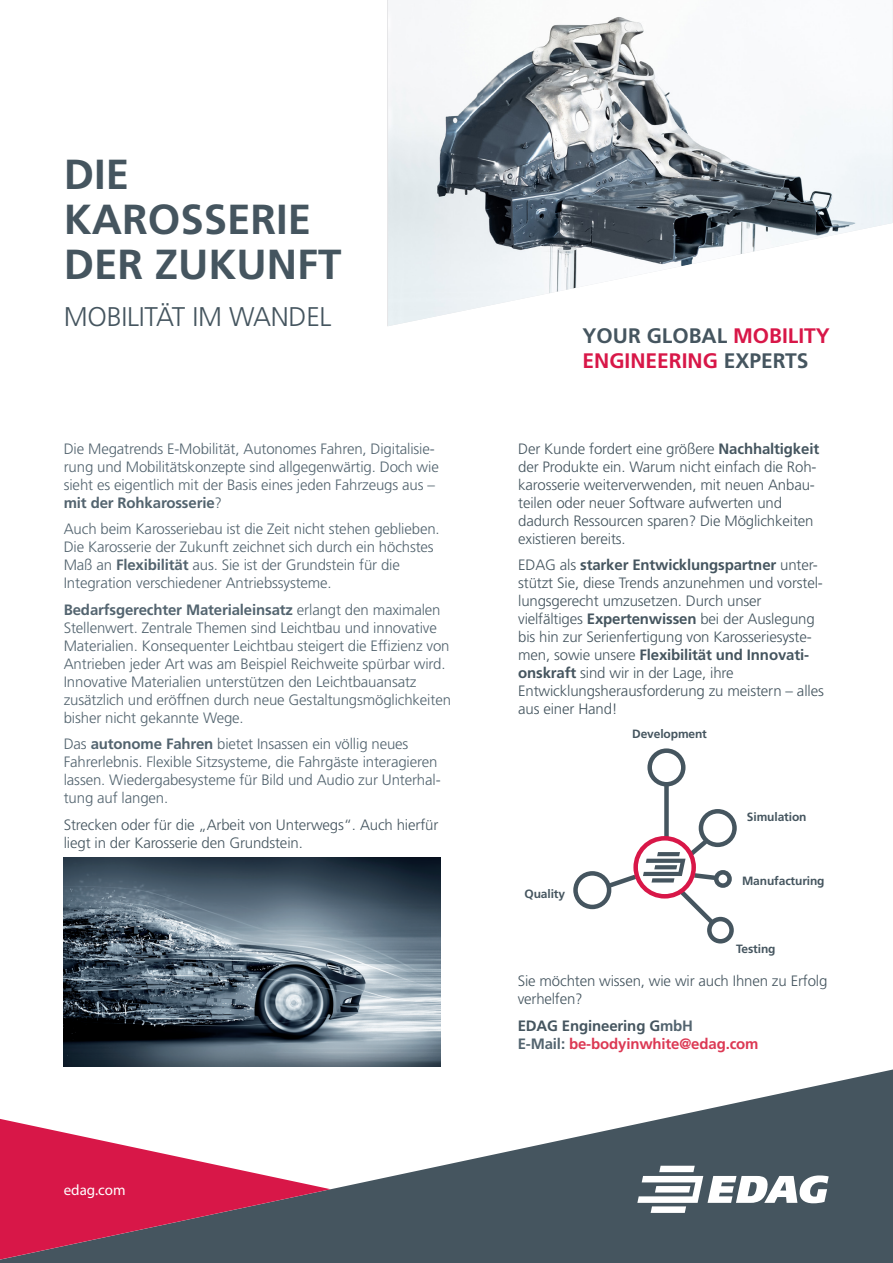
<style>
.page{position:relative;width:893px;height:1263px;background:#fff}
.page>*{position:absolute;margin:0;border:0;box-sizing:border-box;transform-origin:0 0}
.t1{font:700 42px/45px "Frutiger LT Pro";color:#45555f}
.Fließtext{font:300 27px "Frutiger LT Pro";letter-spacing:-.01em;color:#45555f}
.t2{font:700 21px "Frutiger LT Pro";color:#45555f}
.t3{font:700 21px "Frutiger LT Pro";color:#d81748}
.Fließtext-2{font:300 15px/18px "Frutiger LT Pro";letter-spacing:-.01em;color:#53646f}
.Fließtext-3{font:300 15px/18px "Frutiger LT Pro";letter-spacing:-.01em;color:#45555f}
.Fließtext-4{font:700 15px/18px "Frutiger LT Pro";letter-spacing:-.01em;color:#dc3954}
.t4{font:15px "Myriad Pro";color:#fff}
.Fließtext-5{font:700 12px "Frutiger LT Pro";letter-spacing:-.01em;color:#45555f}
.s1{font-weight:700}
.s2{color:#d81748}
.s3{color:#45555f}
.s4{color:#53646f}
</style>
<div class="page">
<svg style="left:0;top:1069px;width:893px;height:194px;fill:#45555f"></svg>
<svg style="left:0;top:1119px;width:331px;height:140px"></svg>
<img style="left:388px;top:0;width:505px;height:326px">
<svg style="left:637px;top:1166px;width:192px;height:47px"></svg>
<img style="left:64px;top:857px;width:376px;height:210px">
<div style="left:647px;top:748px;width:38px;height:38px;border:4px solid #45555f;border-radius:50%"></div>
<div style="left:699px;top:809px;width:38px;height:38px;border:4px solid #45555f;border-radius:50%"></div>
<div style="left:573px;top:871px;width:38px;height:38px;border:4px solid #45555f;border-radius:50%"></div>
<div style="left:707px;top:917px;width:27px;height:26px;border:4px solid #45555f;border-radius:50%"></div>
<div style="left:714px;top:870px;width:18px;height:18px;border:4px solid #45555f;border-radius:50%"></div>
<div style="left:664px;top:785px;width:5px;height:52px;background:#45555f"></div>
<svg style="left:604px;top:835px;width:116px;height:93px"></svg>
<div style="left:633px;top:836px;width:63px;height:62px;border:4px solid #d81748;border-radius:50%"></div>
<p class="t1" style="left:64px;top:152px;width:279px">DIE<br>KAROSSERIE<br>DER ZUKUNFT</p>
<p class="Fließtext" style="left:64px;top:301px;width:269px">MOBILITÄT IM WANDEL</p>
<p class="Fließtext-2" style="left:64px;top:439px;width:377px">Die Megatrends E-Mobilität, Autonomes Fahren, Digitalisie&shy;rung und Mobilitätskonzepte sind allgegenwärtig. Doch wie sieht es eigentlich mit der Basis eines jeden Fahrzeugs aus – <span class="s1">mit der Rohkarosserie</span>?</p>
<p class="Fließtext-2" style="left:64px;top:520px;width:377px">Auch beim Karosseriebau ist die Zeit nicht stehen geblieben.<br>Die Karosserie der Zukunft zeichnet sich durch ein höchstes Maß an <span class="s1">Flexibilität</span> aus. Sie ist der Grundstein für die Integration verschiedener Antriebssysteme.</p>
<p class="Fließtext-2" style="left:64px;top:600px;width:389px"><span class="s1">Bedarfsgerechter Materialeinsatz</span> erlangt den maximalen Stellenwert. Zentrale Themen sind Leichtbau und innovative Materialien. Konsequenter Leichtbau steigert die Effizienz von Antrieben jeder Art was am Beispiel Reichweite spürbar wird.<br>Innovative Materialien unterstützen den Leichtbauansatz zusätzlich und eröffnen durch neue Gestaltungsmöglichkeiten bisher nicht gekannte Wege.</p>
<p class="Fließtext-2" style="left:64px;top:735px;width:378px">Das <span class="s1">autonome Fahren</span> bietet Insassen ein völlig neues Fahrerlebnis. Flexible Sitzsysteme, die Fahrgäste interagieren lassen. Wiedergabesysteme für Bild und Audio zur Unterhal&shy;tung auf langen.</p>
<p class="Fließtext-3" style="left:64px;top:815px;width:376px">Strecken oder für die „Arbeit von Unterwegs“. Auch hierfür liegt in der Karosserie den Grundstein.</p>
<p class="t4" style="left:64px;top:1181px;width:63px">edag.com</p>
<p class="t2" style="left:583px;top:323px;width:249px">YOUR GLOBAL <span class="s2">MOBILITY</span></p>
<p class="t3" style="left:583px;top:349px;width:228px">ENGINEERING <span class="s3">EXPERTS</span></p>
<p class="Fließtext-3" style="left:518px;top:439px;width:302px">Der Kunde fordert eine größere <span class="s1">Nachhaltigkeit </span>der Produkte ein. Warum nicht einfach die Roh&shy;karosserie weiterverwenden, mit neuen Anbau&shy;teilen oder neuer Software aufwerten und dadurch Ressourcen sparen? Die Möglichkeiten existieren bereits.</p>
<p class="Fließtext-3" style="left:518px;top:556px;width:307px">EDAG als <span class="s1">starker Entwicklungspartner</span> unter&shy;stützt Sie, diese Trends anzunehmen und vorstel&shy;lungsgerecht umzusetzen. Durch unser vielfältiges <span class="s1">Expertenwissen</span> bei der Auslegung bis hin zur Serienfertigung von Karosseriesyste&shy;men, sowie unsere <span class="s1">Flexibilität und Innovati&shy;onskraft</span> sind wir in der Lage, ihre Entwicklungsherausforderung zu meistern – alles aus einer Hand!</p>
<p class="Fließtext-5" style="left:525px;top:887px;width:42px">Quality</p>
<p class="Fließtext-5" style="left:632px;top:727px;width:76px">Development</p>
<p class="Fließtext-5" style="left:747px;top:810px;width:61px">Simulation</p>
<p class="Fließtext-5" style="left:742px;top:874px;width:84px">Manufacturing</p>
<p class="Fließtext-5" style="left:736px;top:941px;width:41px">Testing</p>
<p class="Fließtext-3" style="left:518px;top:972px;width:311px">Sie möchten wissen, wie wir auch Ihnen zu Erfolg verhelfen?</p>
<p class="Fließtext-4" style="left:518px;top:1017px;width:242px"><span class="s3">EDAG Engineering G</span><span class="s4">mbH<br>E-Mail:</span> be-bodyinwhite@edag.com</p>
</div>
